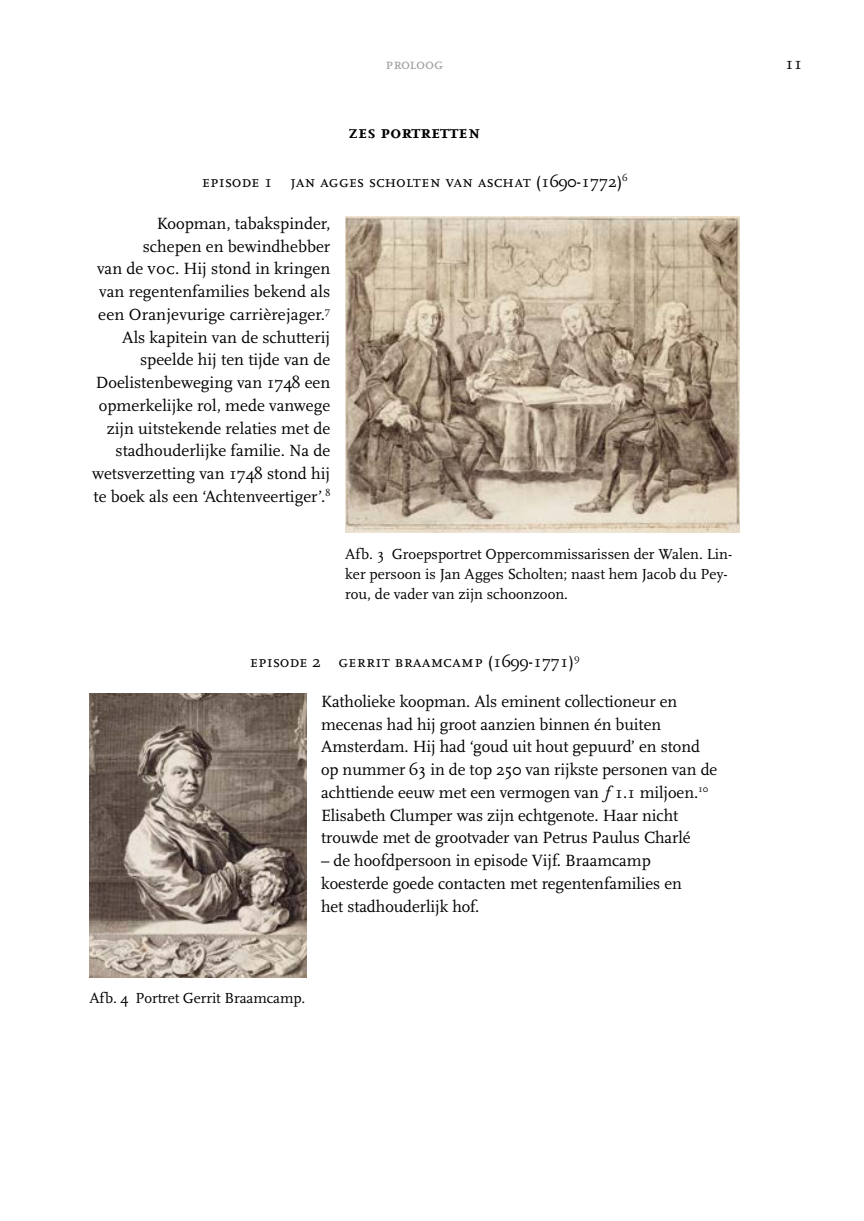
<style>
.page{position:relative;width:864px;height:1221px;background:#fff}
.page>*{position:absolute;margin:0;border:0;box-sizing:border-box;transform-origin:0 0}
.t1{font:700 18.72px "Scala Sc Offc";letter-spacing:.02em;color:#000}
.t2{font:17.5px "Scala OT";color:#000}
.t3{font:16.97px/22.8px "Scala OT";color:#000}
.t4{font:16.97px "Scala OT";letter-spacing:.02em;color:#000}
.t5{font:15.75px "Scala OT";letter-spacing:-.005em;color:#9c9c9d}
.t6{font:15.22px/20.1px "Scala OT";letter-spacing:-.005em;color:#000}
.s1{font-family:"Scala Sc Offc"}
</style>
<div class="page">
<img style="left:345px;top:216px;width:394px;height:317px">
<img style="left:89px;top:693px;width:217px;height:283px">
<p class="t5" style="left:385px;top:56px;width:59px">proloog</p>
<p class="t2" style="left:784px;top:54px;width:19px">11</p>
<p class="t1" style="left:349px;top:121px;width:133px">zes portretten</p>
<p class="t3" style="left:201px;top:170px;width:427px">episode 1 jan agges scholten van aschat (1690-1772)<sup>6</sup></p>
<p class="t3" style="left:92px;top:212px;width:239px;text-align:right">Koopman, tabakspinder,<br>schepen en bewindhebber<br>van de <span class="s1">voc</span>. Hij stond in kringen van regentenfamilies bekend als een Oranjevurige carrièrejager.<sup>7<br></sup>Als kapitein van de schutterij speelde hij ten tijde van de<br>Doelistenbeweging van 1748 een opmerkelijke rol, mede vanwege zijn uitstekende relaties met de stadhouderlijke familie. Na de wetsverzetting van 1748 stond hij te boek als een ‘Achtenveertiger’.<sup>8</sup></p>
<p class="t6" style="left:345px;top:544px;width:388px">Afb. 3 Groepsportret Oppercommissarissen der Walen. Lin&shy;ker persoon is Jan Agges Scholten; naast hem Jacob du Pey&shy;rou, de vader van zijn schoonzoon.</p>
<p class="t4" style="left:249px;top:651px;width:331px">episode 2 gerrit braamcamp (1699-1771)<sup>9</sup></p>
<p class="t3" style="left:321px;top:690px;width:397px">Katholieke koopman. Als eminent collectioneur en mecenas had hij groot aanzien binnen én buiten Amsterdam. Hij had ‘goud uit hout gepuurd’ en stond op nummer 63 in de top 250 van rijkste personen van de achttiende eeuw met een vermogen van ƒ1.1 miljoen.<sup>10<br></sup>Elisabeth Clumper was zijn echtgenote. Haar nicht trouwde met de grootvader van Petrus Paulus Charlé</p>
<p class="t3" style="left:321px;top:849px;width:362px">– de hoofdpersoon in episode Vijf. Braamcamp koesterde goede contacten met regentenfamilies en het stadhouderlijk hof.</p>
<p class="t6" style="left:89px;top:988px;width:217px">Afb. 4 Portret Gerrit Braamcamp.</p>
</div>
